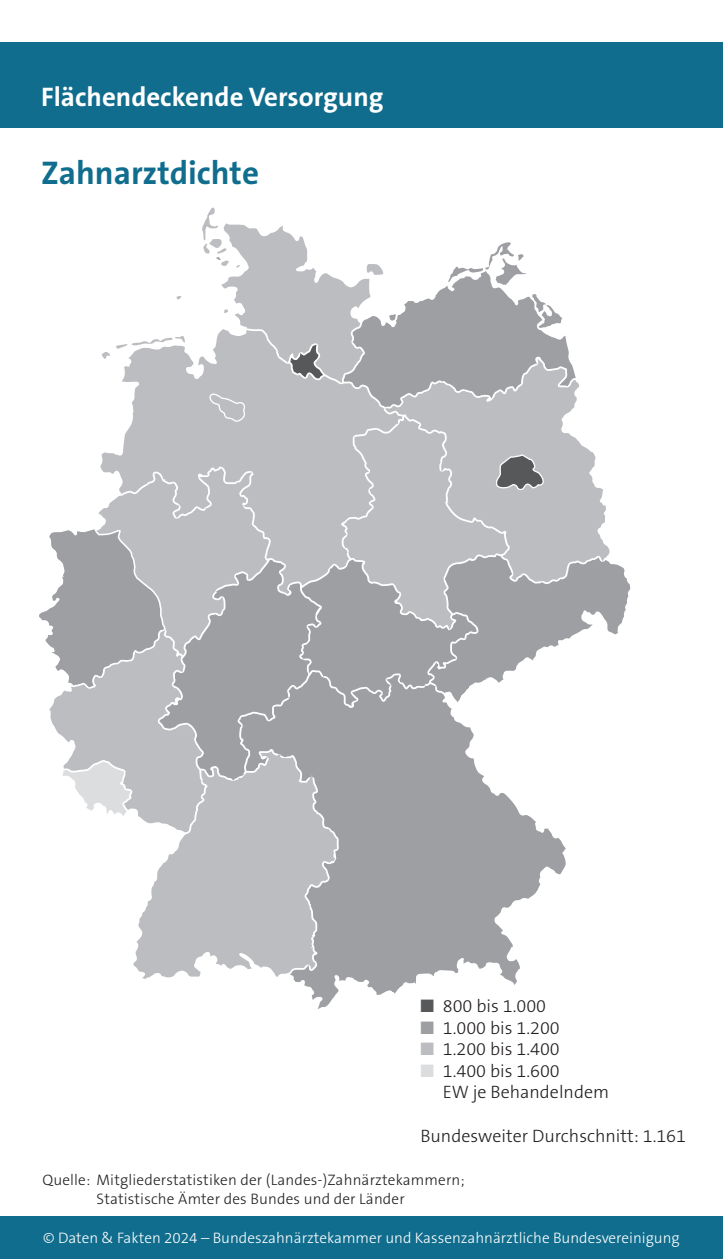
<style>
.page{position:relative;width:723px;height:1259px;background:#fff}
.page>*{position:absolute;margin:0;border:0;box-sizing:border-box;transform-origin:0 0}
.t1{font:700 33px "The Sans B Plus W7";color:#106d8d}
.t2{font:700 27px "The Sans B Plus W7";color:#fff}
.t3{font:300 18px/21.6px "The Sans B Plus W3";color:#231f20}
.t4{font:300 15.3px/18.3px "The Sans B Plus W3";letter-spacing:.01em;color:#231f20;text-align:center}
.t5{font:300 15.3px "The Sans B Plus W3";color:#fff}
.s1{color:#57585a}
.s2{color:#9d9fa2}
.s3{color:#bcbdc0}
.s4{color:#dcdddf}
</style>
<div class="page">
<div style="left:0;top:43px;width:723px;height:85px;background:#106d8d"></div>
<svg style="left:304px;top:862px;width:262px;height:147px"></svg>
<svg style="left:133px;top:862px;width:206px;height:123px"></svg>
<svg style="left:39px;top:207px;width:592px;height:655px"></svg>
<div style="left:0;top:1216px;width:723px;height:43px;background:#106d8d"></div>
<h2 class="t2" style="left:41px;top:80px;width:344px">Flächendeckende Versorgung</h2>
<h1 class="t1" style="left:41px;top:152px;width:219px">Zahnarztdichte</h1>
<p class="t3" style="left:420px;top:995px;width:127px"><span class="s1">■</span> 800 bis 1.000</p>
<p class="t3" style="left:420px;top:1016px;width:141px"><span class="s2">■</span> 1.000 bis 1.200</p>
<p class="t3" style="left:420px;top:1038px;width:141px"><span class="s3">■</span> 1.200 bis 1.400</p>
<p class="t3" style="left:443px;top:1060px;width:168px;text-indent:-22px"><span class="s4">■</span> 1.400 bis 1.600<br>EW je Behandelndem</p>
<p class="t3" style="left:420px;top:1124px;width:267px">Bundesweiter Durchschnitt: 1.161</p>
<p class="t4" style="left:43px;top:1171px;width:424px">Quelle: Mitgliederstatistiken der (Landes-)Zahnärztekammern;<br>Statistische Ämter des Bundes und der Länder</p>
<p class="t5" style="left:43px;top:1228px;width:638px">© Daten &amp; Fakten 2024 – Bundeszahnärztekammer und Kassenzahnärztliche Bundesvereinigung</p>
</div>
